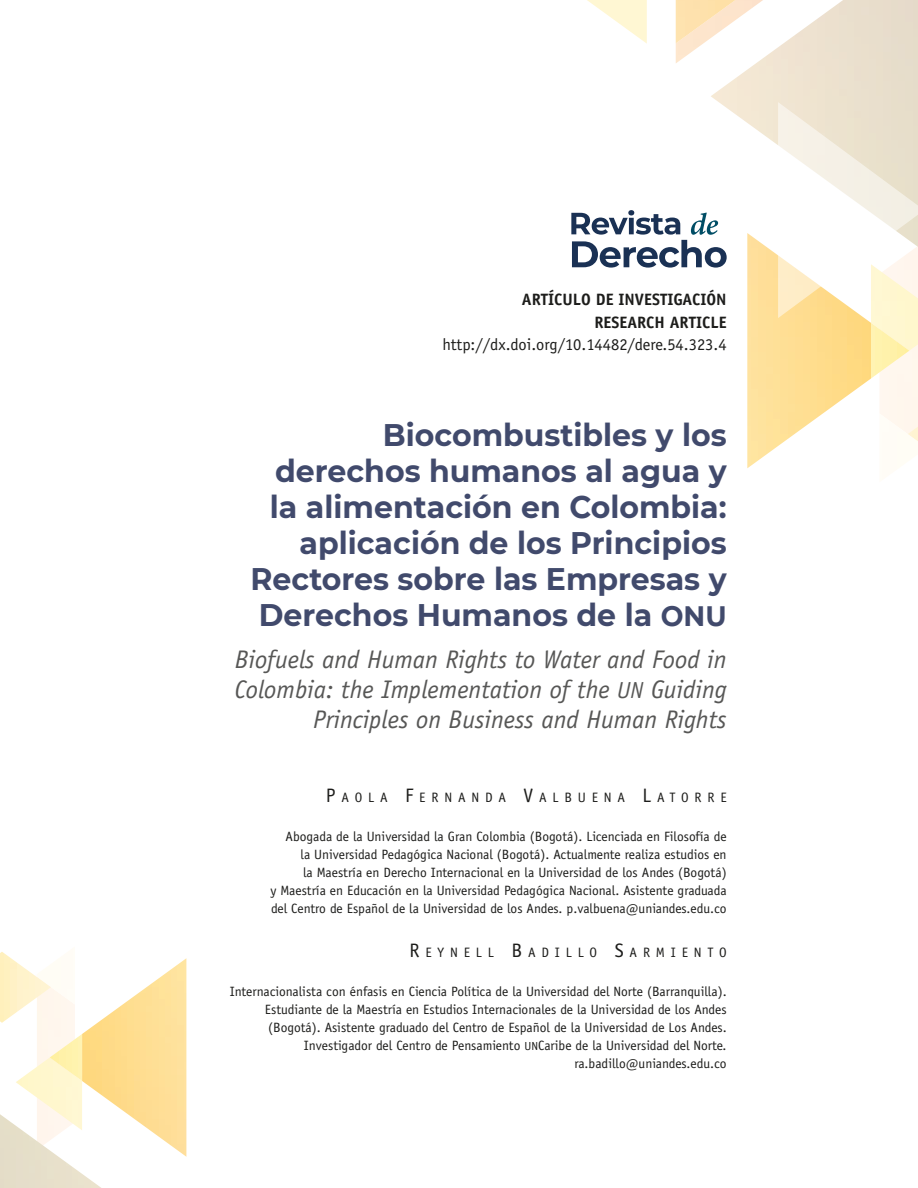
<style>
.page{position:relative;width:918px;height:1188px;background:#fff}
.page>*{position:absolute;margin:0;border:0;box-sizing:border-box;transform-origin:0 0}
.t1{font:700 31.2px/36px "Montserrat";color:#414a6c;text-align:right;scale:.96 1}
.t2{font:italic 25.5px/30px "Officina Sans";color:#575756;text-align:right}
.t3{font:16.5px "Officina Sans";color:#1d1d1b}
.t4{font:700 16.5px/22.5px "Officina Sans";color:#1d1d1b;text-align:right}
.t5{font:13.65px "Officina Sans";letter-spacing:.43em;color:#1d1d1b}
.t6{font:13.5px/18px "Officina Sans";color:#1d1d1b;text-align:right}
.s1{font-size:28.05px}
.s2{font-size:23.25px}
.s3{font-size:19.5px}
.s4{font-size:11.7px}
</style>
<div class="page">
<img style="left:0;top:1114px;width:101px;height:74px">
<img style="left:82px;top:958px;width:104px;height:199px">
<img style="left:16px;top:1057px;width:66px;height:73px">
<img style="left:50px;top:1034px;width:32px;height:47px">
<img style="left:0;top:952px;width:51px;height:71px">
<svg style="left:587px;top:0;width:60px;height:44px"></svg>
<img style="left:676px;top:43px;width:28px;height:20px">
<img style="left:676px;top:0;width:35px;height:43px">
<img style="left:711px;top:0;width:207px;height:145px">
<img style="left:747px;top:233px;width:124px;height:235px">
<img style="left:871px;top:318px;width:47px;height:33px">
<img style="left:871px;top:323px;width:38px;height:56px">
<img style="left:908px;top:427px;width:10px;height:14px">
<svg style="left:778px;top:102px;width:140px;height:216px"></svg>
<svg style="left:571px;top:210px;width:156px;height:58px"></svg>
<p class="t4" style="left:522px;top:288px;width:206px">ARTÍCULO DE INVESTIGACIÓN<br>RESEARCH ARTICLE</p>
<p class="t3" style="left:442px;top:335px;width:286px">http://dx.doi.org/10.14482/dere.54.323.4</p>
<h1 class="t1" style="left:251px;top:415px;width:497px">Biocombustibles y los derechos humanos al agua y la alimentación en Colombia: aplicación de los Principios<br>Rectores sobre las Empresas y<br>Derechos Humanos de la <span class="s1">ONU</span></h1>
<h2 class="t2" style="left:235px;top:645px;width:494px">Biofuels and Human Rights to Water and Food in<br>Colombia: the Implementation of the <span class="s2">UN</span> Guiding<br>Principles on Business and Human Rights</h2>
<p class="t5" style="left:326px;top:789px;width:402px"><span class="s3">P</span>AOLA <span class="s3">F</span>ERNANDA <span class="s3">V</span>ALBUENA <span class="s3">L</span> ATORRE</p>
<p class="t6" style="left:270px;top:828px;width:458px">Abogada de la Universidad la Gran Colombia (Bogotá). Licenciada en Filosofía de<br>la Universidad Pedagógica Nacional (Bogotá). Actualmente realiza estudios en<br>la Maestría en Derecho Internacional en la Universidad de los Andes (Bogotá)<br>y Maestría en Educación en la Universidad Pedagógica Nacional. Asistente graduada del Centro de Español de la Universidad de los Andes. p.valbuena@uniandes.edu.co</p>
<p class="t5" style="left:409px;top:944px;width:319px"><span class="s3">R</span> EYNELL <span class="s3">B</span> ADILLO <span class="s3">S</span>ARMIENTO</p>
<p class="t6" style="left:230px;top:983px;width:498px">Internacionalista con énfasis en Ciencia Política de la Universidad del Norte (Barranquilla).<br>Estudiante de la Maestría en Estudios Internacionales de la Universidad de los Andes (Bogotá). Asistente graduado del Centro de Español de la Universidad de Los Andes.<br>Investigador del Centro de Pensamiento <span class="s4">UN</span>Caribe de la Universidad del Norte. ra.badillo@uniandes.edu.co</p>
</div>
